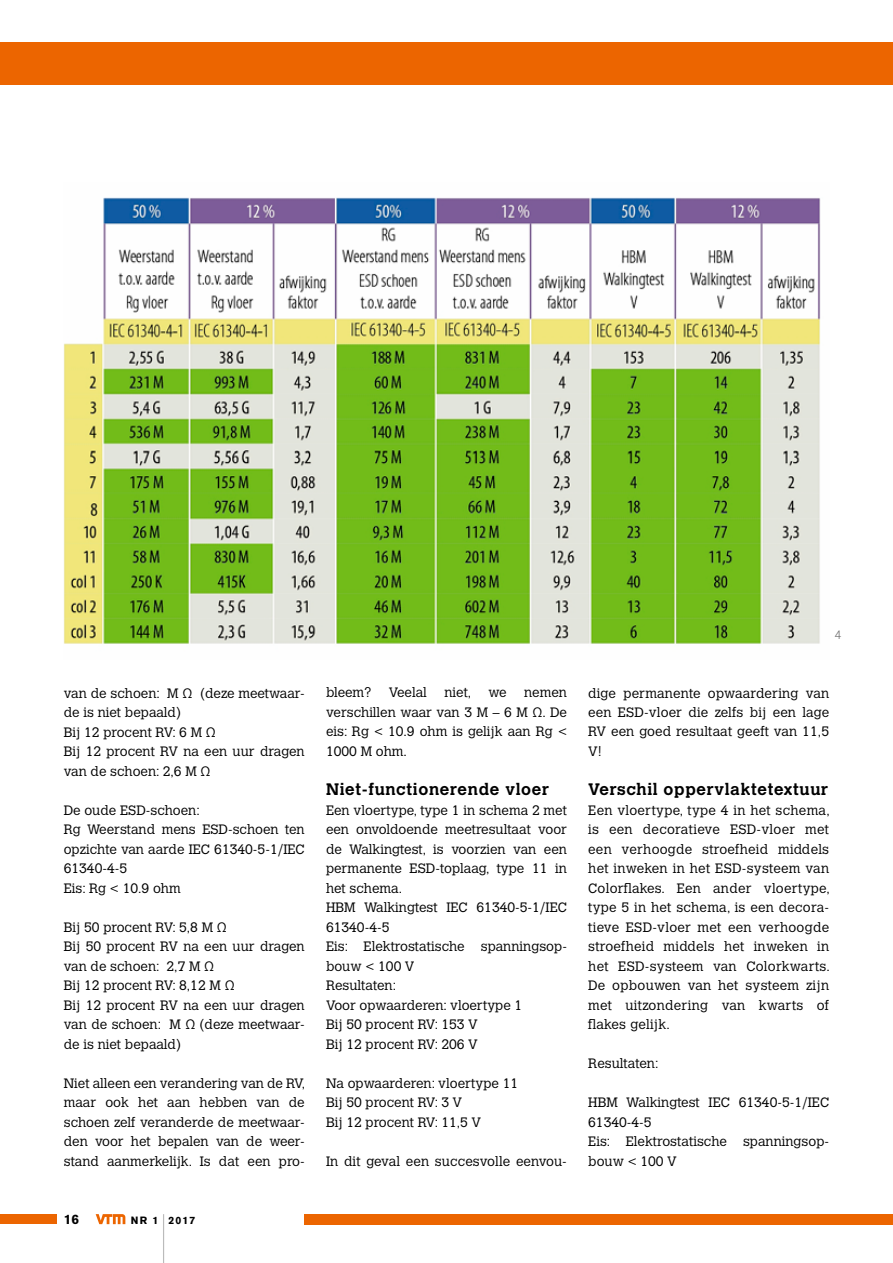
<style>
.page{position:relative;width:893px;height:1263px;background:#fff}
.page>*{position:absolute;margin:0;border:0;box-sizing:border-box;transform-origin:0 0}
.t1{font:700 70.35px "Akzidenz Grotesk BE";color:#000;scale:.03 1}
.t2{font:700 16.5px "Calvert MT Std";letter-spacing:.04em;color:#000}
.t3{font:300 13.5px/19.5px "Calvert MT Std";color:#000}
.t4{font:700 13.5px "Akzidenz Grotesk BE";color:#000}
.t5{font:300 12px "Akzidenz Grotesk BE";color:#6e6e6e}
.t6{font:700 10.5px "Akzidenz Grotesk BE";letter-spacing:.1em;color:#000}
</style>
<div class="page">
<div style="left:0;top:43px;width:893px;height:42px;background:#ec6500"></div>
<div style="left:305px;top:1214px;width:588px;height:10px;background:#ec6500"></div>
<div style="left:0;top:1214px;width:57px;height:10px;background:#ec6500"></div>
<svg style="left:96px;top:1214px;width:29px;height:10px"></svg>
<img style="left:64px;top:197px;width:757px;height:447px">
<p class="t3" style="left:64px;top:683px;width:242px">van de schoen: M Ω (deze meetwaar&shy;de is niet bepaald)<br>Bij 12 procent RV: 6 M Ω<br>Bij 12 procent RV na een uur dragen van de schoen: 2,6 M Ω</p>
<p class="t3" style="left:64px;top:800px;width:242px">De oude ESD-schoen:<br>Rg Weerstand mens ESD-schoen ten opzichte van aarde IEC 61340-5-1/IEC<br>61340-4-5<br>Eis: Rg &lt; 10.9 ohm</p>
<p class="t3" style="left:64px;top:917px;width:242px">Bij 50 procent RV: 5,8 M Ω<br>Bij 50 procent RV na een uur dragen van de schoen: 2,7 M Ω<br>Bij 12 procent RV: 8,12 M Ω<br>Bij 12 procent RV na een uur dragen van de schoen: M Ω (deze meetwaar&shy;de is niet bepaald)</p>
<p class="t3" style="left:64px;top:1073px;width:243px;text-align:justify">Niet alleen een verandering van de RV, maar ook het aan hebben van de schoen zelf veranderde de meetwaar&shy;den voor het bepalen van de weer&shy;stand aanmerkelijk. Is dat een pro-</p>
<p class="t6" style="left:131px;top:1214px;width:29px">NR 1</p>
<h1 class="t1" style="left:164px;top:1204px;width:20px">|</h1>
<p class="t4" style="left:64px;top:1211px;width:17px">16</p>
<p class="t6" style="left:169px;top:1214px;width:28px">2017</p>
<p class="t3" style="left:326px;top:683px;width:47px">bleem?</p>
<p class="t3" style="left:389px;top:683px;width:39px">Veelal</p>
<p class="t3" style="left:444px;top:683px;width:28px">niet,</p>
<p class="t3" style="left:488px;top:683px;width:20px">we</p>
<p class="t3" style="left:326px;top:683px;width:242px;text-align:justify;text-indent:198px">nemen verschillen waar van 3 M – 6 M Ω. De eis: Rg &lt; 10.9 ohm is gelijk aan Rg &lt; 1000 M ohm.</p>
<p class="t2" style="left:326px;top:779px;width:224px">Niet-functionerende vloer</p>
<p class="t3" style="left:326px;top:800px;width:242px">Een vloertype, type 1 in schema 2 met een onvoldoende meetresultaat voor de Walkingtest, is voorzien van een permanente ESD-toplaag, type 11 in het schema.<br>HBM Walkingtest IEC 61340-5-1/IEC<br>61340-4-5<br>Eis: Elektrostatische spanningsop&shy;bouw &lt; 100 V<br>Resultaten:<br>Voor opwaarderen: vloertype 1<br>Bij 50 procent RV: 153 V<br>Bij 12 procent RV: 206 V</p>
<p class="t3" style="left:326px;top:1073px;width:194px">Na opwaarderen: vloertype 11<br>Bij 50 procent RV: 3 V<br>Bij 12 procent RV: 11,5 V</p>
<p class="t3" style="left:326px;top:1151px;width:242px">In dit geval een succesvolle eenvou-</p>
<p class="t5" style="left:834px;top:628px;width:8px">4</p>
<p class="t3" style="left:588px;top:683px;width:242px;text-align:justify">dige permanente opwaardering van een ESD-vloer die zelfs bij een lage RV een goed resultaat geeft van 11,5<br>V!</p>
<p class="t2" style="left:588px;top:779px;width:241px">Verschil oppervlaktetextuur</p>
<p class="t3" style="left:588px;top:800px;width:243px;text-align:justify">Een vloertype, type 4 in het schema, is een decoratieve ESD-vloer met een verhoogde stroefheid middels het inweken in het ESD-systeem van Colorflakes. Een ander vloertype, type 5 in het schema, is een decora&shy;tieve ESD-vloer met een verhoogde stroefheid middels het inweken in het ESD-systeem van Colorkwarts.<br>De opbouwen van het systeem zijn met uitzondering van kwarts of flakes gelijk.</p>
<p class="t3" style="left:588px;top:1054px;width:72px">Resultaten:</p>
<p class="t3" style="left:588px;top:1093px;width:242px">HBM Walkingtest IEC 61340-5-1/IEC<br>61340-4-5<br>Eis: Elektrostatische spanningsop&shy;bouw &lt; 100 V</p>
</div>
